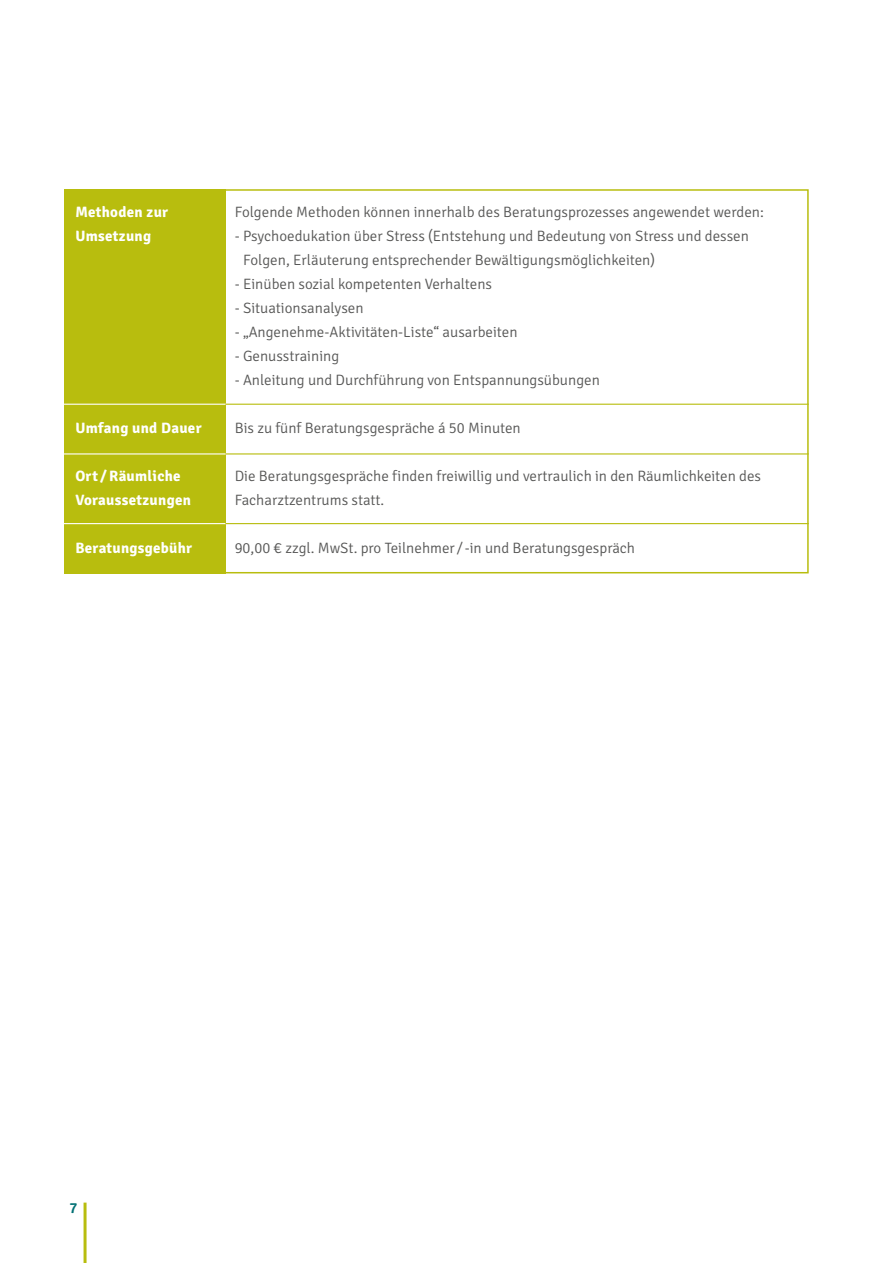
<style>
.page{position:relative;width:893px;height:1263px;background:#fff}
.page>*{position:absolute;margin:0;border:0;box-sizing:border-box;transform-origin:0 0}
.t1{font:300 15px/24px "Signika";color:#575756}
.t2{font:700 15px/24px "Signika";letter-spacing:.02em;color:#fff}
.t3{font:600 15px "Signika";color:#007074}
</style>
<div class="page">
<hr style="left:84px;top:1202px;width:3px;height:61px;background:#b8bd0e">
<div style="left:213px;top:189px;width:596px;height:384px;border:2px solid #b8bd0e"></div>
<div style="left:64px;top:189px;width:161px;height:384px;background:#b8bd0e"></div>
<hr style="left:63px;top:404px;width:173px;height:1px;background:#fff">
<hr style="left:225px;top:404px;width:584px;height:1px;background:#b8bd0e">
<hr style="left:63px;top:453px;width:173px;height:1px;background:#fff">
<hr style="left:225px;top:453px;width:584px;height:1px;background:#b8bd0e">
<hr style="left:63px;top:523px;width:173px;height:1px;background:#fff">
<hr style="left:225px;top:523px;width:584px;height:1px;background:#b8bd0e">
<p class="t2" style="left:75px;top:200px;width:94px">Methoden zur<br>Umsetzung</p>
<p class="t2" style="left:75px;top:416px;width:128px">Umfang und Dauer</p>
<p class="t2" style="left:75px;top:464px;width:117px">Ort /Räumliche<br>Voraussetzungen</p>
<p class="t2" style="left:75px;top:536px;width:118px">Beratungsgebühr</p>
<p class="t1" style="left:235px;top:200px;width:531px">Folgende Methoden können innerhalb des Beratungsprozesses angewendet werden:</p>
<p class="t1" style="left:243px;top:224px;width:507px;text-indent:-9px">- Psychoedukation über Stress (Entstehung und Bedeutung von Stress und dessen<br>Folgen, Erläuterung entsprechender Bewältigungsmöglichkeiten)</p>
<p class="t1" style="left:235px;top:272px;width:259px">- Einüben sozial kompetenten Verhaltens</p>
<p class="t1" style="left:235px;top:296px;width:130px">- Situationsanalysen</p>
<p class="t1" style="left:235px;top:320px;width:284px">- „Angenehme-Aktivitäten-Liste“ ausarbeiten</p>
<p class="t1" style="left:235px;top:344px;width:106px">- Genusstraining</p>
<p class="t1" style="left:235px;top:368px;width:367px">- Anleitung und Durchführung von Entspannungsübungen</p>
<p class="t1" style="left:235px;top:416px;width:288px">Bis zu fünf Beratungsgespräche á 50 Minuten</p>
<p class="t1" style="left:235px;top:464px;width:528px">Die Beratungsgespräche finden freiwillig und vertraulich in den Räumlichkeiten des<br>Facharztzentrums statt.</p>
<p class="t1" style="left:235px;top:536px;width:402px">90,00 € zzgl. MwSt. pro Teilnehmer / -in und Beratungsgespräch</p>
<p class="t3" style="left:69px;top:1199px;width:9px">7</p>
</div>
